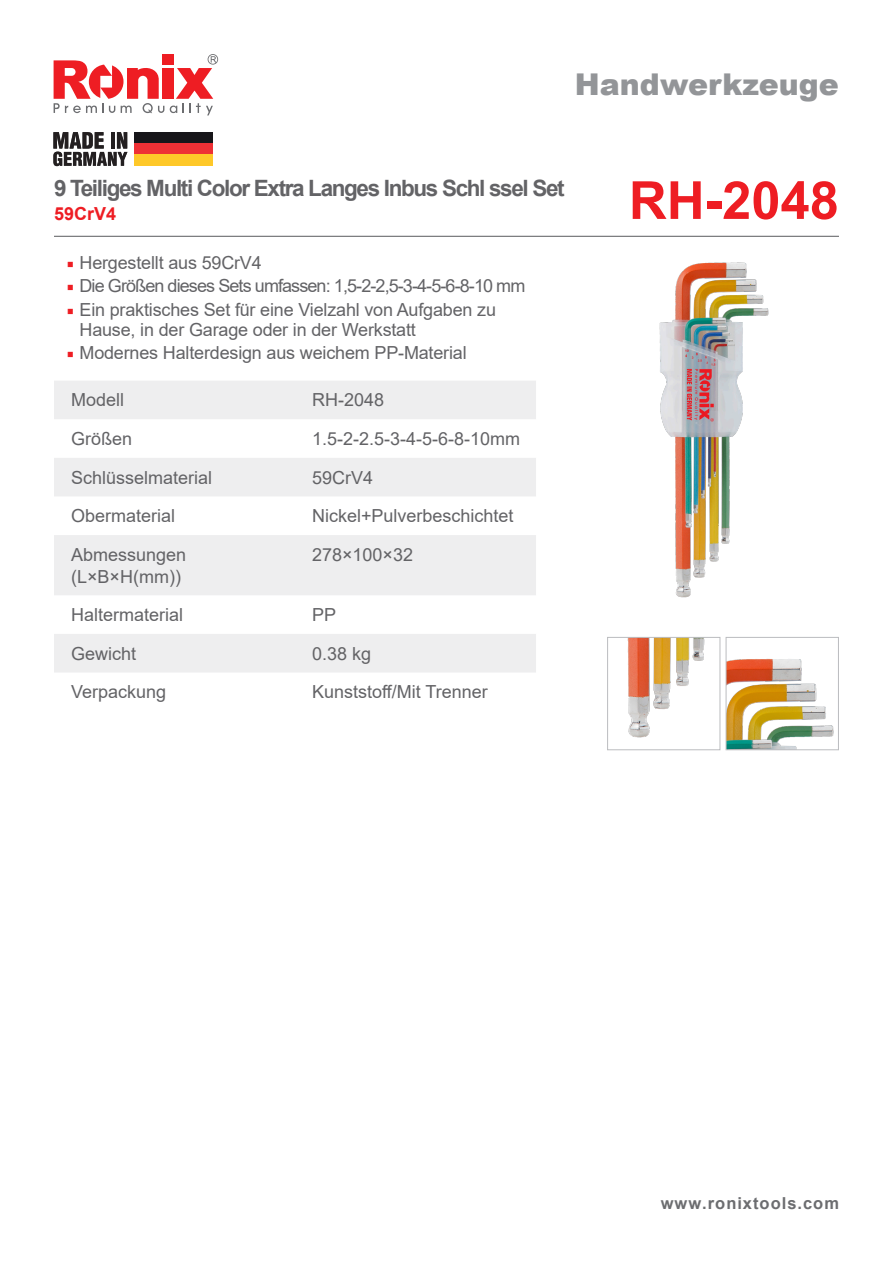
<style>
.page{position:relative;width:893px;height:1263px;background:#fff}
.page>*{position:absolute;margin:0;border:0;box-sizing:border-box;transform-origin:0 0}
.t1{font:700 52.5px "Arial";color:#ee1d23}
.t2{font:900 30px "Arial";color:#939598}
.t3{font:700 22.5px "Arial";letter-spacing:-.06em;color:#636366}
.t4{font:18px/19.5px "Arial";letter-spacing:-.01em;color:#636366}
.t5{font:18px "Arial";letter-spacing:-.05em;color:#636366}
.t6{font:700 18px "Arial";color:#ee1d23}
.t7{font:700 16.5px "Arial";letter-spacing:.06em;color:#6c6d70}
.s1{font-family:"Minion Pro";color:#ee1d23}
</style>
<div class="page">
<svg style="left:170px;top:54px;width:48px;height:61px"></svg>
<div style="left:162px;top:68px;width:11px;height:31px;background:#ee1d23"></div>
<svg style="left:54px;top:60px;width:110px;height:53px"></svg>
<div style="left:162px;top:54px;width:11px;height:11px;background:#ee1d23"></div>
<svg style="left:54px;top:381px;width:482px;height:291px;fill:#eeeeef"></svg>
<hr style="left:54px;top:236px;width:785px;height:1px;background:#6c6d70">
<div style="left:134px;top:132px;width:79px;height:11px;background:#17161a"></div>
<div style="left:134px;top:143px;width:79px;height:12px;background:#ee3035"></div>
<div style="left:134px;top:155px;width:79px;height:11px;background:#fec829"></div>
<svg style="left:53px;top:132px;width:75px;height:34px"></svg>
<img style="left:659px;top:262px;width:110px;height:336px">
<img style="left:627px;top:639px;width:78px;height:99px">
<div style="left:607px;top:637px;width:113px;height:113px;border:1px solid #bcbdc0"></div>
<img style="left:728px;top:659px;width:106px;height:89px">
<div style="left:726px;top:637px;width:113px;height:113px;border:1px solid #bcbdc0"></div>
<h2 class="t2" style="left:575px;top:63px;width:266px">Handwerkzeuge</h2>
<p class="t3" style="left:54px;top:172px;width:512px">9 Teiliges Multi Color Extra Langes Inbus Schl ssel Set</p>
<p class="t6" style="left:54px;top:201px;width:64px">59CrV4</p>
<p class="t4" style="left:67px;top:252px;width:197px"><span class="s1">■</span> Hergestellt aus 59CrV4</p>
<p class="t5" style="left:67px;top:274px;width:460px"><span class="s1">■</span> Die Größen dieses Sets umfassen: 1,5-2-2,5-3-4-5-6-8-10 mm</p>
<p class="t4" style="left:80px;top:300px;width:418px;text-indent:-13px"><span class="s1">■</span> Ein praktisches Set für eine Vielzahl von Aufgaben zu<br>Hause, in der Garage oder in der Werkstatt</p>
<p class="t4" style="left:67px;top:343px;width:401px"><span class="s1">■</span> Modernes Halterdesign aus weichem PP-Material</p>
<p class="t4" style="left:71px;top:390px;width:55px">Modell</p>
<p class="t4" style="left:312px;top:390px;width:74px">RH-2048</p>
<p class="t4" style="left:71px;top:429px;width:63px">Größen</p>
<p class="t4" style="left:312px;top:429px;width:210px">1.5-2-2.5-3-4-5-6-8-10mm</p>
<p class="t4" style="left:71px;top:467px;width:143px">Schlüsselmaterial</p>
<p class="t4" style="left:312px;top:467px;width:63px">59CrV4</p>
<p class="t4" style="left:71px;top:506px;width:106px">Obermaterial</p>
<p class="t4" style="left:312px;top:506px;width:203px">Nickel+Pulverbeschichtet</p>
<p class="t4" style="left:71px;top:545px;width:117px">Abmessungen</p>
<p class="t4" style="left:71px;top:566px;width:111px">(L×B×H(mm))</p>
<p class="t4" style="left:312px;top:545px;width:103px">278×100×32</p>
<p class="t4" style="left:71px;top:605px;width:114px">Haltermaterial</p>
<p class="t4" style="left:312px;top:605px;width:26px">PP</p>
<p class="t4" style="left:71px;top:644px;width:67px">Gewicht</p>
<p class="t4" style="left:312px;top:644px;width:61px">0.38 kg</p>
<p class="t4" style="left:71px;top:682px;width:97px">Verpackung</p>
<p class="t4" style="left:312px;top:682px;width:177px">Kunststoff/Mit Trenner</p>
<p class="t1" style="left:629px;top:163px;width:212px">RH-2048</p>
<p class="t7" style="left:661px;top:1192px;width:180px">www.ronixtools.com</p>
</div>
